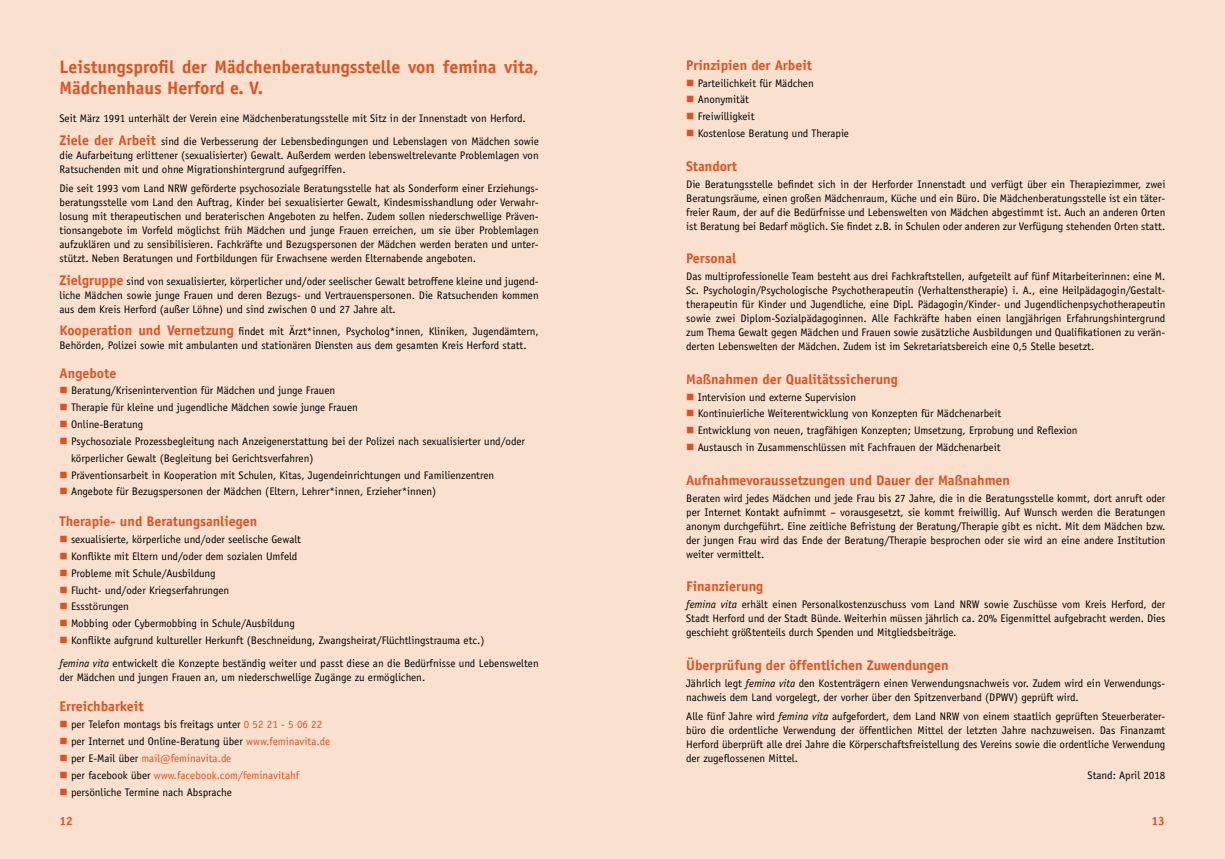
<style>
.page{position:relative;width:1225px;height:859px;background:#fff}
.page>*{position:absolute;margin:0;border:0;box-sizing:border-box;transform-origin:0 0}
.t1{font:700 18px/21.6px "Officina Sans Std";color:#e05120}
.t2{font:700 14px "Officina Sans Std";color:#e05120}
.t3{font:700 12px "Officina Sans Std";color:#e05120}
.t4{font:11px/14px "Officina Sans Std";color:#000}
.t5{font:11px "Officina Sans Std";color:#e05120}
.s1{font-weight:700;font-size:14px;color:#e05120}
.s2{color:#e05120}
.s3{font-style:italic}
.s4{color:#000}
</style>
<div class="page">
<div style="left:0;top:0;width:613px;height:859px;background:#fae0ce"></div>
<div style="left:613px;top:0;width:612px;height:859px;background:#fae0ce"></div>
<h1 class="t1" style="left:60px;top:55px;width:481px">Leistungsprofil der Mädchenberatungsstelle von femina vita,<br>Mädchenhaus Herford e. V.</h1>
<p class="t4" style="left:60px;top:107px;width:481px;line-height:22.5px">Seit März 1991 unterhält der Verein eine Mädchenberatungsstelle mit Sitz in der Innenstadt von Herford.<br><span class="s1">Ziele der Arbeit</span> sind die Verbesserung der Lebensbedingungen und Lebenslagen von Mädchen sowie</p>
<p class="t4" style="left:60px;top:148px;width:481px">die Aufarbeitung erlittener (sexualisierter) Gewalt. Außerdem werden lebensweltrelevante Problemlagen von<br>Ratsuchenden mit und ohne Migrationshintergrund aufgegriffen.</p>
<p class="t4" style="left:60px;top:182px;width:481px;text-align:justify">Die seit 1993 vom Land NRW geförderte psychosoziale Beratungsstelle hat als Sonderform einer Erziehungs&shy;beratungsstelle vom Land den Auftrag, Kinder bei sexualisierter Gewalt, Kindesmisshandlung oder Verwahr&shy;losung mit therapeutischen und beraterischen Angeboten zu helfen. Zudem sollen niederschwellige Präven&shy;tionsangebote im Vorfeld möglichst früh Mädchen und junge Frauen erreichen, um sie über Problemlagen aufzuklären und zu sensibilisieren. Fachkräfte und Bezugspersonen der Mädchen werden beraten und unter&shy;stützt. Neben Beratungen und Fortbildungen für Erwachsene werden Elternabende angeboten.</p>
<p class="t4" style="left:60px;top:274px;width:481px;text-align:justify"><span class="s1">Zielgruppe</span> sind von sexualisierter, körperlicher und/oder seelischer Gewalt betroffene kleine und jugend&shy;liche Mädchen sowie junge Frauen und deren Bezugs- und Vertrauenspersonen. Die Ratsuchenden kommen aus dem Kreis Herford (außer Löhne) und sind zwischen 0 und 27 Jahre alt.</p>
<p class="t4" style="left:60px;top:325px;width:481px"><span class="s1">Kooperation und Vernetzung</span> findet mit Ärzt*innen, Psycholog*innen, Kliniken, Jugendämtern,<br>Behörden, Polizei sowie mit ambulanten und stationären Diensten aus dem gesamten Kreis Herford statt.</p>
<p class="t2" style="left:60px;top:364px;width:58px">Angebote</p>
<p class="t4" style="left:60px;top:384px;width:277px"><span class="s2">■</span> Beratung/Krisenintervention für Mädchen und junge Frauen</p>
<p class="t4" style="left:60px;top:400px;width:300px"><span class="s2">■</span> Therapie für kleine und jugendliche Mädchen sowie junge Frauen</p>
<p class="t4" style="left:60px;top:417px;width:85px"><span class="s2">■</span> Online-Beratung</p>
<p class="t4" style="left:71px;top:433px;width:455px;line-height:16.8px;text-indent:-12px"><span class="s2">■</span> Psychosoziale Prozessbegleitung nach Anzeigenerstattung bei der Polizei nach sexualisierter und/oder körperlicher Gewalt (Begleitung bei Gerichtsverfahren)</p>
<p class="t4" style="left:60px;top:468px;width:436px"><span class="s2">■</span> Präventionsarbeit in Kooperation mit Schulen, Kitas, Jugendeinrichtungen und Familienzentren</p>
<p class="t4" style="left:60px;top:485px;width:378px"><span class="s2">■</span> Angebote für Bezugspersonen der Mädchen (Eltern, Lehrer*innen, Erzieher*innen)</p>
<p class="t2" style="left:60px;top:513px;width:199px">Therapie- und Beratungsanliegen</p>
<p class="t4" style="left:60px;top:532px;width:243px"><span class="s2">■</span> sexualisierte, körperliche und/oder seelische Gewalt</p>
<p class="t4" style="left:60px;top:549px;width:239px"><span class="s2">■</span> Konflikte mit Eltern und/oder dem sozialen Umfeld</p>
<p class="t4" style="left:60px;top:566px;width:157px"><span class="s2">■</span> Probleme mit Schule/Ausbildung</p>
<p class="t4" style="left:60px;top:583px;width:171px"><span class="s2">■</span> Flucht- und/oder Kriegserfahrungen</p>
<p class="t4" style="left:60px;top:600px;width:71px"><span class="s2">■</span> Essstörungen</p>
<p class="t4" style="left:60px;top:616px;width:237px"><span class="s2">■</span> Mobbing oder Cybermobbing in Schule/Ausbildung</p>
<p class="t4" style="left:60px;top:629px;width:481px;line-height:22.5px"><span class="s2">■</span> Konflikte aufgrund kultureller Herkunft (Beschneidung, Zwangsheirat/Flüchtlingstrauma etc. )<br><span class="s3">femina vita</span> entwickelt die Konzepte beständig weiter und passt diese an die Bedürfnisse und Lebenswelten</p>
<p class="t4" style="left:60px;top:670px;width:365px">der Mädchen und jungen Frauen an, um niederschwellige Zugänge zu ermöglichen.</p>
<p class="t2" style="left:60px;top:698px;width:86px">Erreichbarkeit</p>
<p class="t4" style="left:60px;top:718px;width:264px"><span class="s2">■</span> per Telefon montags bis freitags unter <span class="s2">0 52 21 - 5 06 22</span></p>
<p class="t4" style="left:60px;top:734px;width:272px"><span class="s2">■</span> per Internet und Online-Beratung über <span class="s2">www.feminavita. de</span></p>
<p class="t5" style="left:60px;top:752px;width:173px">■ <span class="s4">per E-Mail über</span> mail@feminavita. de</p>
<p class="t5" style="left:60px;top:769px;width:241px">■ <span class="s4">per facebook über</span> www.facebook. com/feminavitahf</p>
<p class="t4" style="left:60px;top:785px;width:174px"><span class="s2">■</span> persönliche Termine nach Absprache</p>
<p class="t3" style="left:60px;top:813px;width:15px">12</p>
<p class="t2" style="left:686px;top:56px;width:127px">Prinzipien der Arbeit</p>
<p class="t4" style="left:686px;top:76px;width:129px"><span class="s2">■</span> Parteilichkeit für Mädchen</p>
<p class="t4" style="left:686px;top:93px;width:64px"><span class="s2">■</span> Anonymität</p>
<p class="t4" style="left:686px;top:109px;width:70px"><span class="s2">■</span> Freiwilligkeit</p>
<p class="t4" style="left:686px;top:126px;width:164px"><span class="s2">■</span> Kostenlose Beratung und Therapie</p>
<p class="t2" style="left:686px;top:157px;width:52px">Standort</p>
<p class="t4" style="left:686px;top:177px;width:481px;text-align:justify">Die Beratungsstelle befindet sich in der Herforder Innenstadt und verfügt über ein Therapiezimmer, zwei Beratungsräume, einen großen Mädchenraum, Küche und ein Büro. Die Mädchenberatungsstelle ist ein täter&shy;freier Raum, der auf die Bedürfnisse und Lebenswelten von Mädchen abgestimmt ist. Auch an anderen Orten ist Beratung bei Bedarf möglich. Sie findet z. B. in Schulen oder anderen zur Verfügung stehenden Orten statt.</p>
<p class="t2" style="left:686px;top:250px;width:52px">Personal</p>
<p class="t4" style="left:686px;top:269px;width:481px">Das multiprofessionelle Team besteht aus drei Fachkraftstellen, aufgeteilt auf fünf Mitarbeiterinnen: eine M.<br>Sc. Psychologin/Psychologische Psychotherapeutin (Verhaltenstherapie) i. A. , eine Heilpädagogin/Gestalt&shy;therapeutin für Kinder und Jugendliche, eine Dipl. Pädagogin/Kinder- und Jugendlichenpsychotherapeutin sowie zwei Diplom-Sozialpädagoginnen. Alle Fachkräfte haben einen langjährigen Erfahrungshintergrund zum Thema Gewalt gegen Mädchen und Frauen sowie zusätzliche Ausbildungen und Qualifikationen zu verän&shy;derten Lebenswelten der Mädchen. Zudem ist im Sekretariatsbereich eine 0,5 Stelle besetzt.</p>
<p class="t2" style="left:686px;top:370px;width:213px">Maßnahmen der Qualitätssicherung</p>
<p class="t4" style="left:686px;top:390px;width:171px"><span class="s2">■</span> Intervision und externe Supervision</p>
<p class="t4" style="left:686px;top:407px;width:316px"><span class="s2">■</span> Kontinuierliche Weiterentwicklung von Konzepten für Mädchenarbeit</p>
<p class="t4" style="left:686px;top:423px;width:393px"><span class="s2">■</span> Entwicklung von neuen, tragfähigen Konzepten; Umsetzung, Erprobung und Reflexion</p>
<p class="t4" style="left:686px;top:440px;width:316px"><span class="s2">■</span> Austausch in Zusammenschlüssen mit Fachfrauen der Mädchenarbeit</p>
<p class="t2" style="left:686px;top:471px;width:325px">Aufnahmevoraussetzungen und Dauer der Maßnahmen</p>
<p class="t4" style="left:686px;top:491px;width:481px">Beraten wird jedes Mädchen und jede Frau bis 27 Jahre, die in die Beratungsstelle kommt, dort anruft oder per Internet Kontakt aufnimmt – vorausgesetzt, sie kommt freiwillig. Auf Wunsch werden die Beratungen anonym durchgeführt. Eine zeitliche Befristung der Beratung/Therapie gibt es nicht. Mit dem Mädchen bzw. der jungen Frau wird das Ende der Beratung/Therapie besprochen oder sie wird an eine andere Institution weiter vermittelt.</p>
<p class="t2" style="left:686px;top:578px;width:78px">Finanzierung</p>
<p class="t4" style="left:686px;top:597px;width:481px;text-align:justify"><span class="s3">femina vita</span> erhält einen Personalkostenzuschuss vom Land NRW sowie Zuschüsse vom Kreis Herford, der Stadt Herford und der Stadt Bünde. Weiterhin müssen jährlich ca. 20% Eigenmittel aufgebracht werden. Dies geschieht größtenteils durch Spenden und Mitgliedsbeiträge.</p>
<p class="t2" style="left:686px;top:656px;width:264px">Überprüfung der öffentlichen Zuwendungen</p>
<p class="t4" style="left:686px;top:676px;width:481px">Jährlich legt <span class="s3">femina vita</span> den Kostenträgern einen Verwendungsnachweis vor. Zudem wird ein Verwendungs&shy;nachweis dem Land vorgelegt, der vorher über den Spitzenverband (DPWV) geprüft wird.</p>
<p class="t4" style="left:686px;top:709px;width:481px;text-align:justify">Alle fünf Jahre wird <span class="s3">femina vita</span> aufgefordert, dem Land NRW von einem staatlich geprüften Steuerberater&shy;büro die ordentliche Verwendung der öffentlichen Mittel der letzten Jahre nachzuweisen. Das Finanzamt Herford überprüft alle drei Jahre die Körperschaftsfreistellung des Vereins sowie die ordentliche Verwendung der zugeflossenen Mittel.</p>
<p class="t4" style="left:1087px;top:768px;width:79px">Stand: April 2018</p>
<p class="t3" style="left:1151px;top:813px;width:15px">13</p>
</div>
